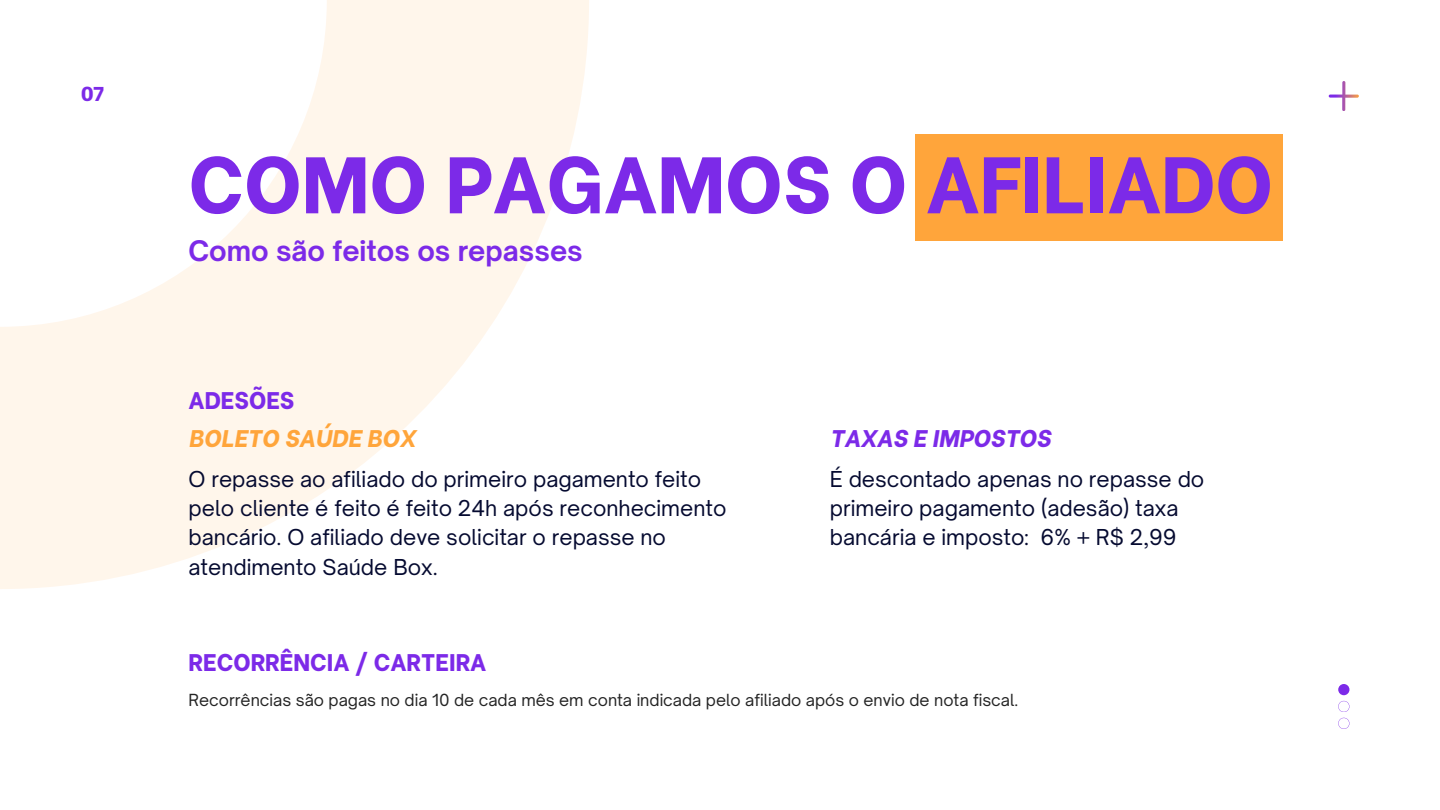
<style>
.page{position:relative;width:1440px;height:810px;background:#fff}
.page>*{position:absolute;margin:0;border:0;box-sizing:border-box;transform-origin:0 0}
.t1{font:800 80px "Be Vietnam";color:#7c2ae8}
.t2{font:700 27px "Open Sauce One";color:#7c2ae8}
.t3{font:800 24px "Be Vietnam";color:#7c2ae8}
.t4{font:italic 800 24px "Be Vietnam";color:#ffa53b}
.t5{font:italic 800 24px "Be Vietnam";color:#7c2ae8}
.t6{font:21px/29.2px "Open Sauce One";color:#050a30}
.t7{font:800 20px "Be Vietnam";color:#7c2ae8}
.t8{font:16px "Open Sauce One";color:#242424}
</style>
<div class="page">
<svg style="left:1329px;top:81px;width:30px;height:30px"></svg>
<svg style="left:1338px;top:701px;width:11px;height:11px"></svg>
<div style="left:1338px;top:684px;width:11px;height:11px;background:#7c2ae8;border-radius:50%"></div>
<svg style="left:1338px;top:718px;width:11px;height:11px"></svg>
<div style="left:915px;top:135px;width:368px;height:106px;background:#ffa53b"></div>
<svg style="left:0;top:0;width:589px;height:589px;fill:#fff6eb"></svg>
<p class="t7" style="left:81px;top:77px;width:25px">07</p>
<p class="t1" style="left:189px;top:118px;width:1086px">COMO PAGAMOS O AFILIADO</p>
<h3 class="t2" style="left:189px;top:234px;width:396px">Como são feitos os repasses</h3>
<h3 class="t3" style="left:189px;top:381px;width:107px">ADESÕES</h3>
<p class="t4" style="left:189px;top:419px;width:228px">BOLETO SAÚDE BOX</p>
<p class="t5" style="left:830px;top:419px;width:222px">TAXAS E IMPOSTOS</p>
<p class="t6" style="left:830px;top:464px;width:376px">É descontado apenas no repasse do primeiro pagamento (adesão) taxa bancária e imposto: 6% + R$ 2,99</p>
<h1 class="t6" style="left:189px;top:464px;width:539px">O repasse ao afiliado do primeiro pagamento feito pelo cliente é feito é feito 24h após reconhecimento bancário. O afiliado deve solicitar o repasse no atendimento Saúde Box.</h1>
<h2 class="t3" style="left:189px;top:643px;width:299px">RECORRÊNCIA / CARTEIRA</h2>
<h3 class="t8" style="left:189px;top:690px;width:831px">Recorrências são pagas no dia 10 de cada mês em conta indicada pelo afiliado após o envio de nota fiscal.</h3>
</div>
